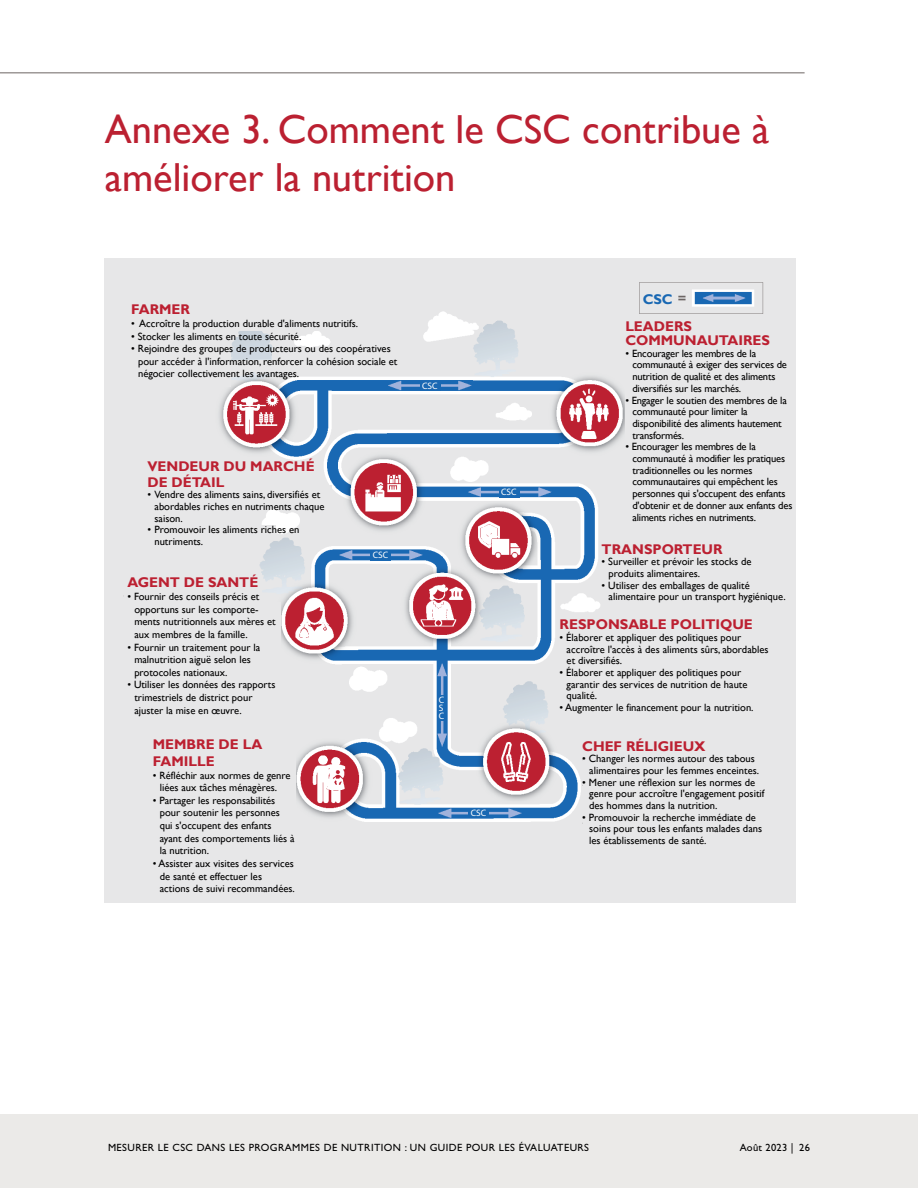
<style>
.page{position:relative;width:918px;height:1188px;background:#fff}
.page>*{position:absolute;margin:0;border:0;box-sizing:border-box;transform-origin:0 0}
.t1{font:40.5px/48.6px "Gill Sans";color:#bb2031}
.t2{font:700 14.1px/15.1px "Gill Sans";color:#bc2031}
.t3{font:700 14.1px "Gill Sans";color:#1968b3}
.t4{font:10.5px/11.7px "Gill Sans";color:#000}
.t5{font:10.5px "Gill Sans Std";letter-spacing:.04em;color:#000}
.t6{font:9.3px/8.2px "Myriad Pro";color:#fff;text-align:justify}
</style>
<div class="page">
<div style="left:0;top:1114px;width:918px;height:74px;background:#ebeae8"></div>
<hr style="left:0;top:72px;width:805px;height:1px;background:#6c6563">
<img style="left:105px;top:258px;width:691px;height:645px">
<div style="left:121px;top:602px;width:159px;height:90px;background:#e7e7e8"></div>
<div style="left:164px;top:733px;width:132px;height:122px;background:#e7e7e8"></div>
<div style="left:625px;top:351px;width:163px;height:162px;background:#e7e7e8"></div>
<div style="left:559px;top:617px;width:188px;height:78px;background:#e7e7e8"></div>
<div style="left:583px;top:738px;width:170px;height:104px;background:#e7e7e8"></div>
<div style="left:566px;top:884px;width:199px;height:19px;background:#e7e7e8"></div>
<div style="left:644px;top:292px;width:30px;height:14px;background:#e7e7e8"></div>
<div style="left:603px;top:528px;width:128px;height:68px;background:#e7e7e8"></div>
<div style="left:124px;top:573px;width:138px;height:31px;background:#e7e7e8"></div>
<div style="left:213px;top:486px;width:119px;height:23px;background:#e7e7e8"></div>
<div style="left:145px;top:484px;width:115px;height:50px;background:#e7e7e8"></div>
<div style="left:248px;top:526px;width:27px;height:14px;background:#e7e7e8"></div>
<div style="left:233px;top:349px;width:38px;height:9px;background:#cfd8e1"></div>
<div style="left:272px;top:348px;width:72px;height:12px;background:#e7e7e8"></div>
<div style="left:227px;top:360px;width:133px;height:12px;background:#e7e7e8"></div>
<div style="left:230px;top:321px;width:133px;height:10px;background:#e7e7e8"></div>
<svg style="left:230px;top:331px;width:3px;height:4px"></svg>
<div style="left:127px;top:307px;width:103px;height:80px;background:#e7e7e8"></div>
<div style="left:371px;top:551px;width:20px;height:9px;background:#1968b3"></div>
<div style="left:420px;top:381px;width:20px;height:10px;background:#1968b3"></div>
<div style="left:469px;top:808px;width:20px;height:10px;background:#1968b3"></div>
<div style="left:499px;top:488px;width:20px;height:9px;background:#1968b3"></div>
<div style="left:438px;top:695px;width:7px;height:25px;background:#1968b3"></div>
<h1 class="t1" style="left:105px;top:105px;width:666px">Annexe 3. Comment le CSC contribue à améliorer la nutrition</h1>
<p class="t2" style="left:131px;top:302px;width:60px">FARMER</p>
<p class="t4" style="left:131px;top:318px;width:229px">• Accroître la production durable d'aliments nutritifs.</p>
<p class="t4" style="left:131px;top:330px;width:172px">• Stocker les aliments en toute sécurité.</p>
<p class="t4" style="left:138px;top:343px;width:261px;line-height:12.6px;text-indent:-7px">• Rejoindre des groupes de producteurs ou des coopératives pour accéder à l'information, renforcer la cohésion sociale et négocier collectivement les avantages.</p>
<p class="t6" style="left:422px;top:381px;width:17px">CSC</p>
<h5 class="t2" style="left:148px;top:459px;width:169px">VENDEUR DU MARCHÉ<br>DE DÉTAIL</h5>
<p class="t4" style="left:155px;top:489px;width:171px;text-indent:-7px">• Vendre des aliments sains, diversifiés et abordables riches en nutriments chaque saison.</p>
<p class="t4" style="left:155px;top:524px;width:146px;text-indent:-7px">• Promouvoir les aliments riches en nutriments.</p>
<h5 class="t2" style="left:127px;top:575px;width:132px">AGENT DE SANTÉ</h5>
<p class="t4" style="left:134px;top:590px;width:143px;line-height:12.6px;text-indent:-7px">• Fournir des conseils précis et opportuns sur les comporte&shy;ments nutritionnels aux mères et aux membres de la famille.</p>
<p class="t4" style="left:134px;top:641px;width:127px;line-height:12.6px;text-indent:-7px">• Fournir un traitement pour la malnutrition aiguë selon les protocoles nationaux.</p>
<p class="t4" style="left:134px;top:679px;width:143px;line-height:12.6px;text-indent:-7px">• Utiliser les données des rapports trimestriels de district pour ajuster la mise en œuvre.</p>
<p class="t2" style="left:153px;top:737px;width:111px">MEMBRE DE LA</p>
<h5 class="t2" style="left:153px;top:754px;width:63px">FAMILLE</h5>
<p class="t4" style="left:160px;top:769px;width:132px;line-height:12.6px;text-indent:-7px">• Réfléchir aux normes de genre liées aux tâches ménagères.</p>
<p class="t4" style="left:160px;top:794px;width:136px;line-height:12.6px;text-indent:-7px">• Partager les responsabilités pour soutenir les personnes qui s'occupent des enfants ayant des comportements liés à la nutrition.</p>
<p class="t4" style="left:160px;top:857px;width:137px;line-height:12.6px;text-indent:-7px">• Assister aux visites des services de santé et effectuer les<br>actions de suivi recommandées.</p>
<p class="t6" style="left:373px;top:551px;width:17px">CSC</p>
<p class="t6" style="left:501px;top:488px;width:17px">CSC</p>
<p class="t6" style="left:439px;top:695px;width:7px">C S C</p>
<p class="t6" style="left:471px;top:809px;width:17px">CSC</p>
<p class="t3" style="left:643px;top:290px;width:32px">CSC</p>
<h5 class="t2" style="left:625px;top:320px;width:146px;line-height:14.1px">LEADERS<br>COMMUNAUTAIRES</h5>
<p class="t4" style="left:632px;top:348px;width:156px;text-indent:-7px">• Encourager les membres de la communauté à exiger des services de nutrition de qualité et des aliments diversifiés sur les marchés.</p>
<p class="t4" style="left:632px;top:394px;width:156px;text-indent:-7px">• Engager le soutien des membres de la communauté pour limiter la disponibilité des aliments hautement transformés.</p>
<p class="t4" style="left:632px;top:441px;width:162px;text-indent:-7px">• Encourager les membres de la communauté à modifier les pratiques traditionnelles ou les normes communautaires qui empêchent les personnes qui s'occupent des enfants d'obtenir et de donner aux enfants des aliments riches en nutriments.</p>
<h5 class="t2" style="left:602px;top:542px;width:123px">TRANSPORTEUR</h5>
<p class="t4" style="left:609px;top:556px;width:145px;text-indent:-7px">• Surveiller et prévoir les stocks de produits alimentaires.</p>
<p class="t4" style="left:609px;top:580px;width:179px;text-indent:-7px">• Utiliser des emballages de qualité alimentaire pour un transport hygiénique.</p>
<h5 class="t2" style="left:560px;top:617px;width:195px">RESPONSABLE POLITIQUE</h5>
<p class="t4" style="left:567px;top:632px;width:203px;text-indent:-7px">• Élaborer et appliquer des politiques pour accroître l'accès à des aliments sûrs, abordables et diversifiés.</p>
<p class="t4" style="left:567px;top:667px;width:182px;text-indent:-7px">• Élaborer et appliquer des politiques pour garantir des services de nutrition de haute qualité.</p>
<p class="t4" style="left:560px;top:702px;width:195px">• Augmenter le financement pour la nutrition.</p>
<h5 class="t2" style="left:582px;top:739px;width:125px">CHEF RÉLIGIEUX</h5>
<p class="t4" style="left:589px;top:753px;width:171px;text-indent:-7px">• Changer les normes autour des tabous alimentaires pour les femmes enceintes.</p>
<p class="t4" style="left:589px;top:776px;width:177px;text-indent:-7px">• Mener une réflexion sur les normes de genre pour accroître l'engagement positif des hommes dans la nutrition.</p>
<p class="t4" style="left:589px;top:812px;width:174px;text-indent:-7px">• Promouvoir la recherche immédiate de soins pour tous les enfants malades dans les établissements de santé.</p>
<p class="t5" style="left:108px;top:1142px;width:483px">MESURER LE CSC DANS LES PROGRAMMES DE NUTRITION : UN GUIDE POUR LES ÉVALUATEURS</p>
<p class="t5" style="left:740px;top:1142px;width:72px">Août 2023 | 26</p>
</div>
